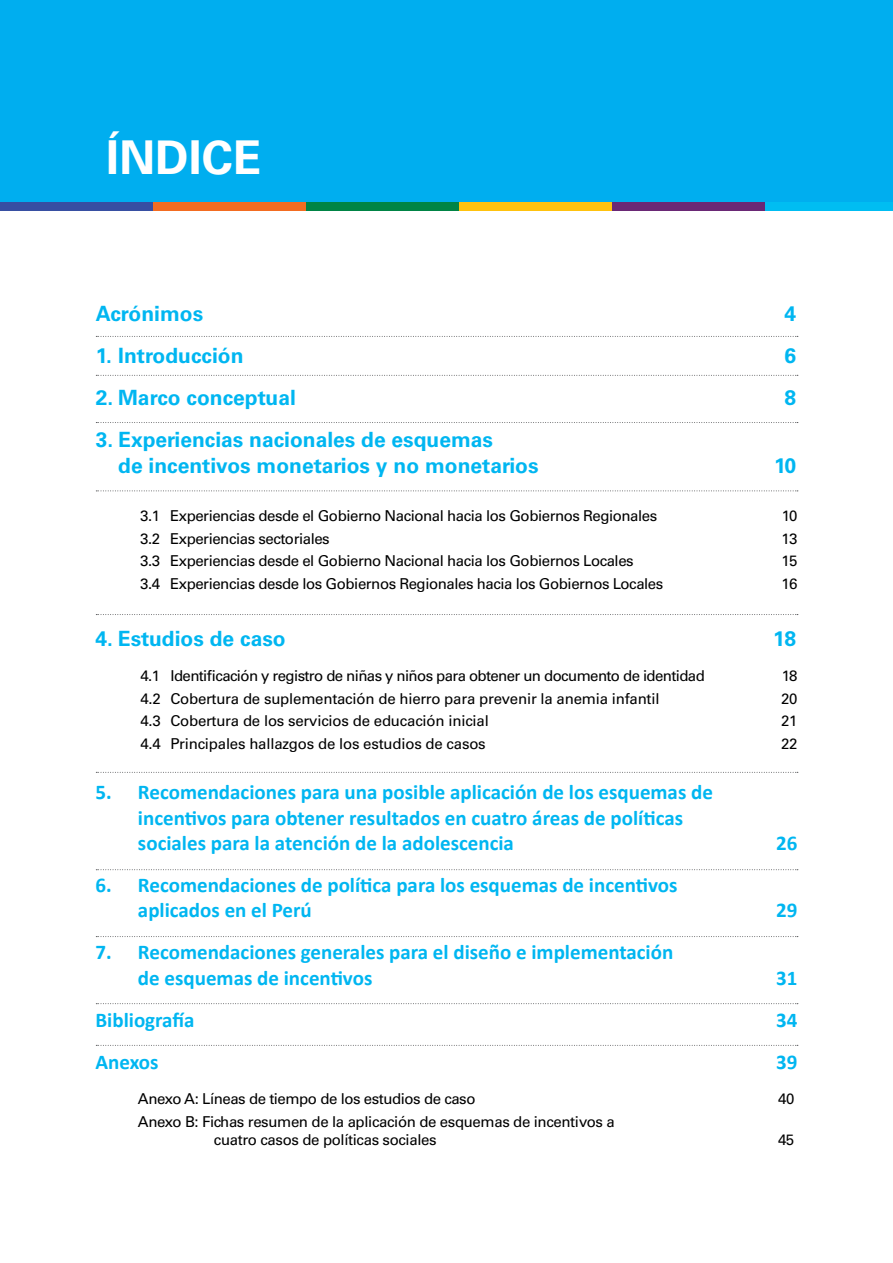
<style>
.page{position:relative;width:893px;height:1263px;background:#fff}
.page>*{position:absolute;margin:0;border:0;box-sizing:border-box;transform-origin:0 0}
.t1{font:700 46.5px "Univers LT Std";color:#fff}
.t2{font:700 21px/25.2px "Calibri";color:#00b6f1}
.t3{font:700 21px/25.2px "Univers LT Std";color:#00b6f1}
.t4{font:15px/18.3px "Univers LT Std";letter-spacing:-.03em;color:#000}
</style>
<div class="page">
<div style="left:0;top:0;width:893px;height:202px;background:#00aeef"></div>
<svg style="left:96px;top:375px;width:702px;height:1px"></svg>
<svg style="left:96px;top:336px;width:702px;height:1px"></svg>
<svg style="left:96px;top:422px;width:702px;height:1px"></svg>
<svg style="left:96px;top:490px;width:702px;height:1px"></svg>
<svg style="left:96px;top:614px;width:702px;height:1px"></svg>
<svg style="left:96px;top:772px;width:702px;height:1px"></svg>
<svg style="left:96px;top:869px;width:702px;height:1px"></svg>
<svg style="left:96px;top:936px;width:702px;height:1px"></svg>
<svg style="left:96px;top:1003px;width:702px;height:1px"></svg>
<svg style="left:96px;top:1045px;width:702px;height:1px"></svg>
<div style="left:763px;top:202px;width:130px;height:8px;background:#00bdf2"></div>
<div style="left:612px;top:202px;width:153px;height:8px;background:#6a2875"></div>
<div style="left:459px;top:202px;width:153px;height:8px;background:#ffc20e"></div>
<div style="left:306px;top:202px;width:153px;height:8px;background:#008445"></div>
<div style="left:153px;top:202px;width:153px;height:8px;background:#f36c21"></div>
<div style="left:0;top:202px;width:153px;height:8px;background:#374fa2"></div>
<h1 class="t1" style="left:106px;top:130px;width:157px">ÍNDICE</h1>
<h2 class="t3" style="left:96px;top:301px;width:109px">Acrónimos</h2>
<h2 class="t3" style="left:784px;top:301px;width:13px">4</h2>
<h2 class="t3" style="left:96px;top:343px;width:149px">1. Introducción</h2>
<h2 class="t3" style="left:784px;top:343px;width:13px">6</h2>
<h2 class="t3" style="left:96px;top:385px;width:202px">2. Marco conceptual</h2>
<h2 class="t3" style="left:784px;top:385px;width:13px">8</h2>
<h2 class="t3" style="left:118px;top:428px;width:422px;text-indent:-22px">3. Experiencias nacionales de esquemas<br>de incentivos monetarios y no monetarios</h2>
<h2 class="t3" style="left:774px;top:453px;width:24px">10</h2>
<p class="t4" style="left:140px;top:507px;width:518px">3.1 Experiencias desde el Gobierno Nacional hacia los Gobiernos Regionales</p>
<p class="t4" style="left:782px;top:507px;width:17px">10</p>
<p class="t4" style="left:140px;top:529px;width:191px">3.2 Experiencias sectoriales</p>
<p class="t4" style="left:781px;top:529px;width:18px">13</p>
<p class="t4" style="left:140px;top:552px;width:495px">3.3 Experiencias desde el Gobierno Nacional hacia los Gobiernos Locales</p>
<p class="t4" style="left:781px;top:552px;width:18px">15</p>
<p class="t4" style="left:140px;top:574px;width:524px">3.4 Experiencias desde los Gobiernos Regionales hacia los Gobiernos Locales</p>
<p class="t4" style="left:781px;top:574px;width:18px">16</p>
<h2 class="t3" style="left:95px;top:626px;width:192px">4. Estudios de caso</h2>
<h2 class="t3" style="left:773px;top:626px;width:24px">18</h2>
<p class="t4" style="left:140px;top:666px;width:566px">4.1 Identificación y registro de niñas y niños para obtener un documento de identidad</p>
<p class="t4" style="left:782px;top:666px;width:17px">18</p>
<p class="t4" style="left:140px;top:689px;width:521px">4.2 Cobertura de suplementación de hierro para prevenir la anemia infantil</p>
<p class="t4" style="left:781px;top:689px;width:18px">20</p>
<p class="t4" style="left:140px;top:712px;width:350px">4.3 Cobertura de los servicios de educación inicial</p>
<p class="t4" style="left:781px;top:712px;width:18px">21</p>
<p class="t4" style="left:140px;top:734px;width:347px">4.4 Principales hallazgos de los estudios de casos</p>
<p class="t4" style="left:781px;top:734px;width:18px">22</p>
<h2 class="t2" style="left:138px;top:780px;width:576px;text-indent:-43px">5. Recomendaciones para una posible aplicación de los esquemas de incentivos para obtener resultados en cuatro áreas de políticas sociales para la atención de la adolescencia</h2>
<h2 class="t2" style="left:776px;top:830px;width:23px">26</h2>
<h2 class="t2" style="left:138px;top:872px;width:541px;text-indent:-43px">6. Recomendaciones de política para los esquemas de incentivos aplicados en el Perú</h2>
<h2 class="t2" style="left:138px;top:940px;width:537px;text-indent:-43px">7. Recomendaciones generales para el diseño e implementación de esquemas de incentivos</h2>
<h2 class="t2" style="left:776px;top:897px;width:23px">29</h2>
<h2 class="t2" style="left:776px;top:965px;width:23px">31</h2>
<h2 class="t2" style="left:95px;top:1007px;width:101px">Bibliografía</h2>
<h2 class="t2" style="left:776px;top:1007px;width:23px">34</h2>
<h2 class="t2" style="left:95px;top:1049px;width:65px">Anexos</h2>
<h2 class="t2" style="left:776px;top:1049px;width:23px">39</h2>
<p class="t4" style="left:138px;top:1090px;width:339px">Anexo A: Líneas de tiempo de los estudios de caso</p>
<p class="t4" style="left:778px;top:1090px;width:18px">40</p>
<p class="t4" style="left:214px;top:1112px;width:402px;text-indent:-76px">Anexo B: Fichas resumen de la aplicación de esquemas de incentivos a cuatro casos de políticas sociales</p>
<p class="t4" style="left:778px;top:1131px;width:18px">45</p>
</div>
